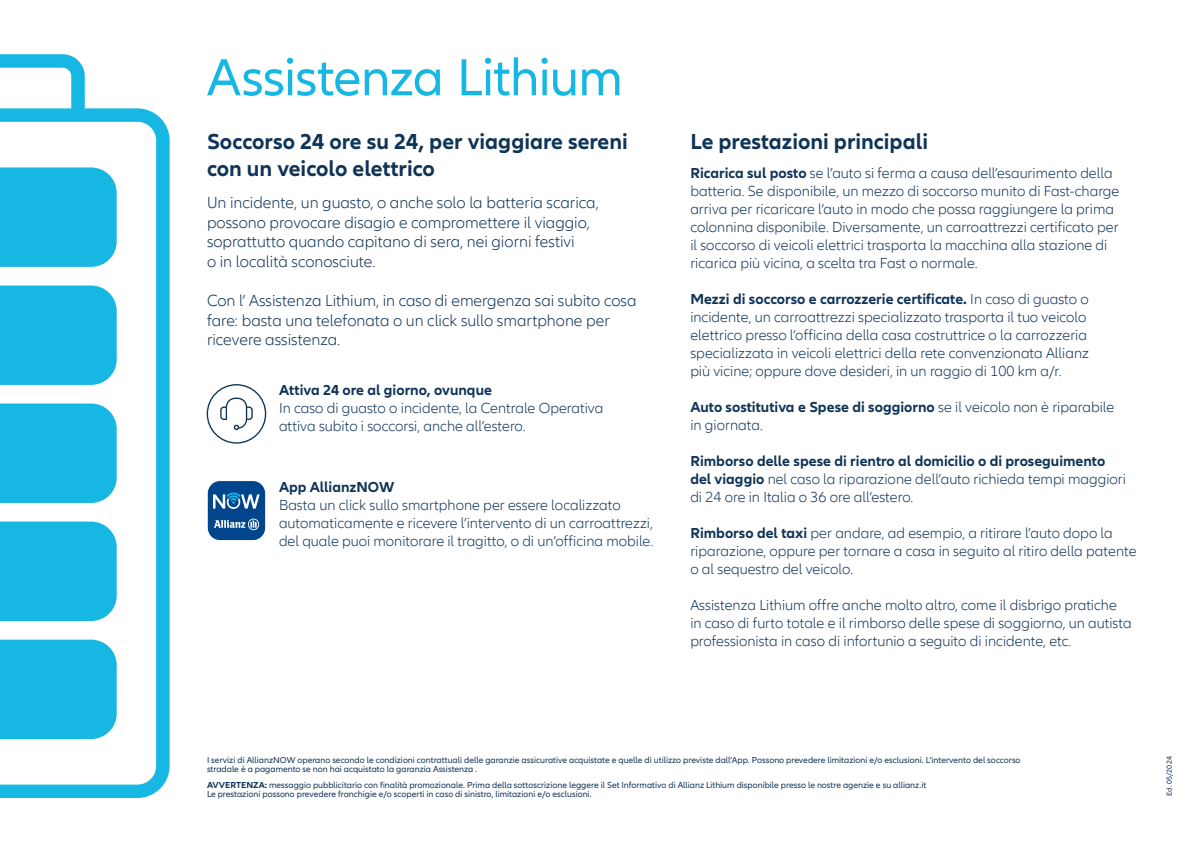
<style>
.page{position:relative;width:1191px;height:851px;background:#fff}
.page>*{position:absolute;margin:0;border:0;box-sizing:border-box;transform-origin:0 0}
.t1{font:54px "Allianz Neo";letter-spacing:-.015em;color:#16b8e3}
.t2{font:700 22.5px/27px "Allianz Neo";color:#0f3458}
.t3{font:300 16.5px/19.5px "Allianz Neo";color:#0f3458}
.t4{font:300 15px/18px "Allianz Neo";color:#0f3458}
.t5{font:700 15px "Allianz Neo";color:#0f3458}
.t6{font:9px/9px "Allianz Neo";color:#0f3458}
.t7{font:7.5px "Allianz Neo";letter-spacing:.015em;color:#0f3458}
.s1{font-weight:700}
</style>
<div class="page">
<svg style="left:0;top:108px;width:170px;height:689px"></svg>
<svg style="left:0;top:54px;width:85px;height:65px"></svg>
<div style="left:0;top:639px;width:117px;height:100px;background:#16b8e3"></div>
<div style="left:0;top:167px;width:117px;height:100px;background:#16b8e3"></div>
<div style="left:0;top:285px;width:117px;height:100px;background:#16b8e3"></div>
<div style="left:0;top:403px;width:117px;height:100px;background:#16b8e3"></div>
<div style="left:0;top:521px;width:117px;height:100px;background:#16b8e3"></div>
<svg style="left:207px;top:384px;width:59px;height:59px"></svg>
<div style="left:207px;top:480px;width:59px;height:61px;background:#01468c;border:1px solid #fff;border-radius:13px"></div>
<svg style="left:213px;top:492px;width:47px;height:17px"></svg>
<svg style="left:214px;top:518px;width:45px;height:12px"></svg>
<h1 class="t1" style="left:207px;top:47px;width:417px">Assistenza Lithium</h1>
<h2 class="t2" style="left:207px;top:129px;width:422px">Soccorso 24 ore su 24, per viaggiare sereni con un veicolo elettrico</h2>
<h2 class="t2" style="left:690px;top:129px;width:239px">Le prestazioni principali</h2>
<p class="t3" style="left:207px;top:194px;width:393px">Un incidente, un guasto, o anche solo la batteria scarica, possono provocare disagio e compromettere il viaggio, soprattutto quando capitano di sera, nei giorni festivi<br>o in località sconosciute.</p>
<p class="t3" style="left:207px;top:291px;width:431px">Con l’ Assistenza Lithium, in caso di emergenza sai subito cosa fare: basta una telefonata o un click sullo smartphone per ricevere assistenza.</p>
<p class="t4" style="left:690px;top:164px;width:430px"><span class="s1">Ricarica sul posto</span> se l’auto si ferma a causa dell’esaurimento della batteria. Se disponibile, un mezzo di soccorso munito di Fast-charge arriva per ricaricare l’auto in modo che possa raggiungere la prima colonnina disponibile. Diversamente, un carroattrezzi certificato per il soccorso di veicoli elettrici trasporta la macchina alla stazione di ricarica più vicina, a scelta tra Fast o normale.</p>
<p class="t4" style="left:690px;top:290px;width:400px"><span class="s1">Mezzi di soccorso e carrozzerie certificate.</span> In caso di guasto o incidente, un carroattrezzi specializzato trasporta il tuo veicolo elettrico presso l’officina della casa costruttrice o la carrozzeria specializzata in veicoli elettrici della rete convenzionata Allianz più vicine; oppure dove desideri, in un raggio di 100 km a/r.</p>
<p class="t4" style="left:690px;top:398px;width:425px"><span class="s1">Auto sostitutiva e Spese di soggiorno</span> se il veicolo non è riparabile in giornata.</p>
<p class="t4" style="left:690px;top:452px;width:437px"><span class="s1">Rimborso delle spese di rientro al domicilio o di proseguimento del viaggio</span> nel caso la riparazione dell’auto richieda tempi maggiori di 24 ore in Italia o 36 ore all’estero.</p>
<p class="t4" style="left:690px;top:524px;width:448px"><span class="s1">Rimborso del taxi</span> per andare, ad esempio, a ritirare l’auto dopo la riparazione, oppure per tornare a casa in seguito al ritiro della patente o al sequestro del veicolo.</p>
<p class="t4" style="left:690px;top:596px;width:443px">Assistenza Lithium offre anche molto altro, come il disbrigo pratiche in caso di furto totale e il rimborso delle spese di soggiorno, un autista professionista in caso di infortunio a seguito di incidente, etc.</p>
<p class="t5" style="left:279px;top:381px;width:214px">Attiva 24 ore al giorno, ovunque</p>
<p class="t4" style="left:279px;top:399px;width:326px">In caso di guasto o incidente, la Centrale Operativa attiva subito i soccorsi, anche all’estero.</p>
<p class="t5" style="left:279px;top:477px;width:117px">App AllianzNOW</p>
<p class="t4" style="left:279px;top:496px;width:376px">Basta un click sullo smartphone per essere localizzato automaticamente e ricevere l’intervento di un carroattrezzi, del quale puoi monitorare il tragitto, o di un’officina mobile.</p>
<p class="t6" style="left:207px;top:755px;width:815px">I servizi di AllianzNOW operano secondo le condizioni contrattuali delle garanzie assicurative acquistate e quelle di utilizzo previste dall’App. Possono prevedere limitazioni e/o esclusioni. L’intervento del soccorso stradale è a pagamento se non hai acquistato la garanzia Assistenza .</p>
<p class="t6" style="left:207px;top:780px;width:721px"><span class="s1">AVVERTENZA:</span> messaggio pubblicitario con finalità promozionale. Prima della sottoscrizione leggere il Set Informativo di Allianz Lithium disponibile presso le nostre agenzie e su allianz.it<br>Le prestazioni possono prevedere franchigie e/o scoperti in caso di sinistro, limitazioni e/o esclusioni.</p>
<p class="t7" style="left:1165px;top:796px;width:41px;rotate:-90deg">Ed. 05/2024</p>
</div>
